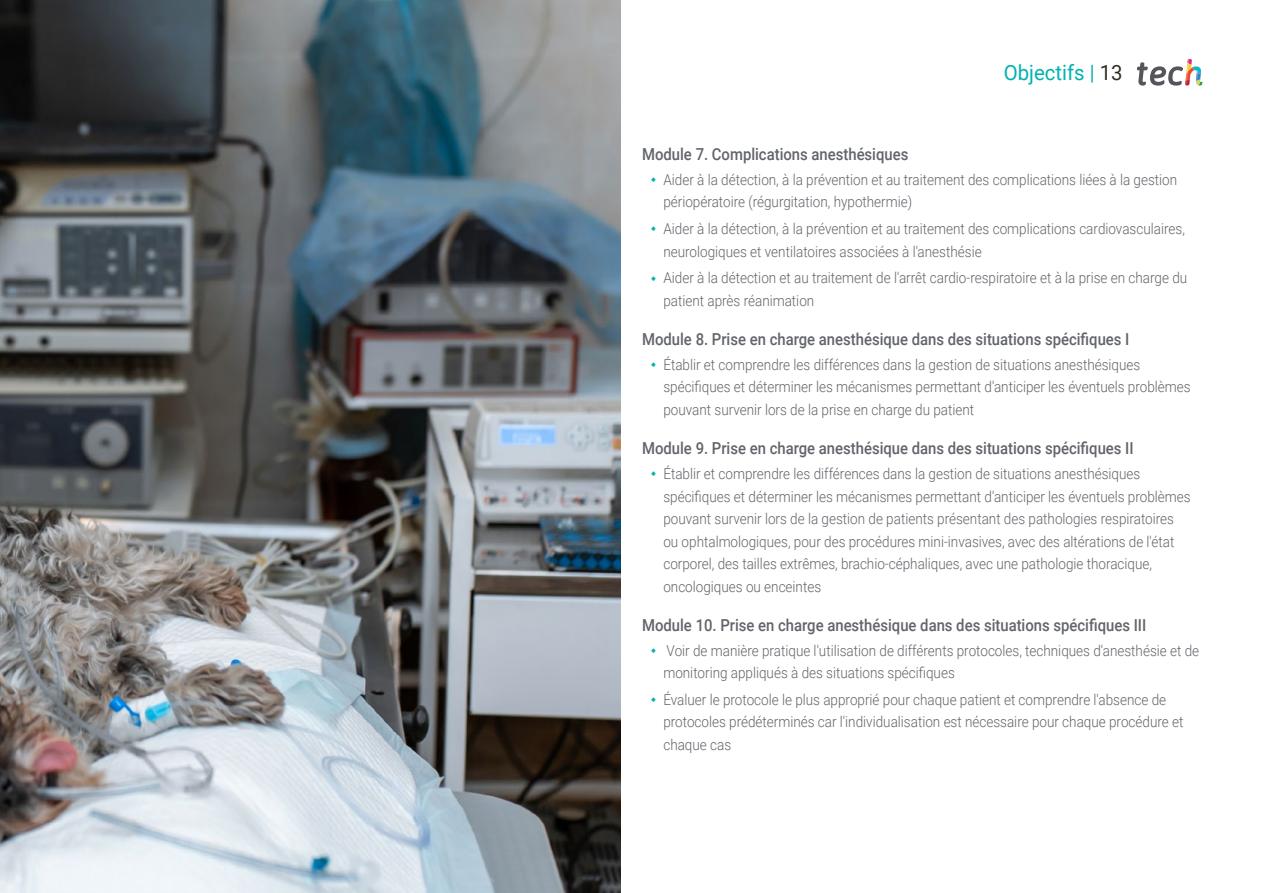
<style>
.page{position:relative;width:1263px;height:893px;background:#fff}
.page>*{position:absolute;margin:0;border:0;box-sizing:border-box;transform-origin:0 0}
.t1{font:21px "Roboto";color:#00b2af}
.t2{font:500 16.5px "Roboto";color:#61646a;scale:.9 1}
.t3{font:300 15px/22.5px "Roboto";color:#61646a;scale:.9 1}
.s1{color:#312e20}
</style>
<div class="page">
<img style="left:0;top:0;width:621px;height:893px">
<svg style="left:1137px;top:59px;width:65px;height:27px"></svg>
<h1 class="t1" style="left:1004px;top:57px;width:120px">Objectifs | <span class="s1">13</span></h1>
<p class="t2" style="left:642px;top:143px;width:297px">Module 7. Complications anesthésiques</p>
<p class="t3" style="left:663px;top:168px;width:572px">Aider à la détection, à la prévention et au traitement des complications liées à la gestion périopératoire (régurgitation, hypothermie)</p>
<p class="t3" style="left:663px;top:217px;width:581px">Aider à la détection, à la prévention et au traitement des complications cardiovasculaires, neurologiques et ventilatoires associées à l'anesthésie</p>
<p class="t3" style="left:663px;top:266px;width:583px">Aider à la détection et au traitement de l'arrêt cardio-respiratoire et à la prise en charge du patient après réanimation</p>
<p class="t2" style="left:642px;top:328px;width:543px">Module 8. Prise en charge anesthésique dans des situations spécifiques I</p>
<p class="t3" style="left:663px;top:353px;width:587px">Établir et comprendre les différences dans la gestion de situations anesthésiques spécifiques et déterminer les mécanismes permettant d'anticiper les éventuels problèmes pouvant survenir lors de la prise en charge du patient</p>
<p class="t2" style="left:642px;top:437px;width:548px">Module 9. Prise en charge anesthésique dans des situations spécifiques II</p>
<p class="t3" style="left:663px;top:462px;width:587px">Établir et comprendre les différences dans la gestion de situations anesthésiques spécifiques et déterminer les mécanismes permettant d'anticiper les éventuels problèmes pouvant survenir lors de la gestion de patients présentant des pathologies respiratoires ou ophtalmologiques, pour des procédures mini-invasives, avec des altérations de l'état corporel, des tailles extrêmes, brachio-céphaliques, avec une pathologie thoracique, oncologiques ou enceintes</p>
<p class="t2" style="left:642px;top:614px;width:562px">Module 10. Prise en charge anesthésique dans des situations spécifiques III</p>
<p class="t3" style="left:663px;top:639px;width:597px">Voir de manière pratique l'utilisation de différents protocoles, techniques d'anesthésie et de monitoring appliqués à des situations spécifiques</p>
<p class="t3" style="left:663px;top:688px;width:579px">Évaluer le protocole le plus approprié pour chaque patient et comprendre l'absence de protocoles prédéterminés car l'individualisation est nécessaire pour chaque procédure et chaque cas</p>
</div>
